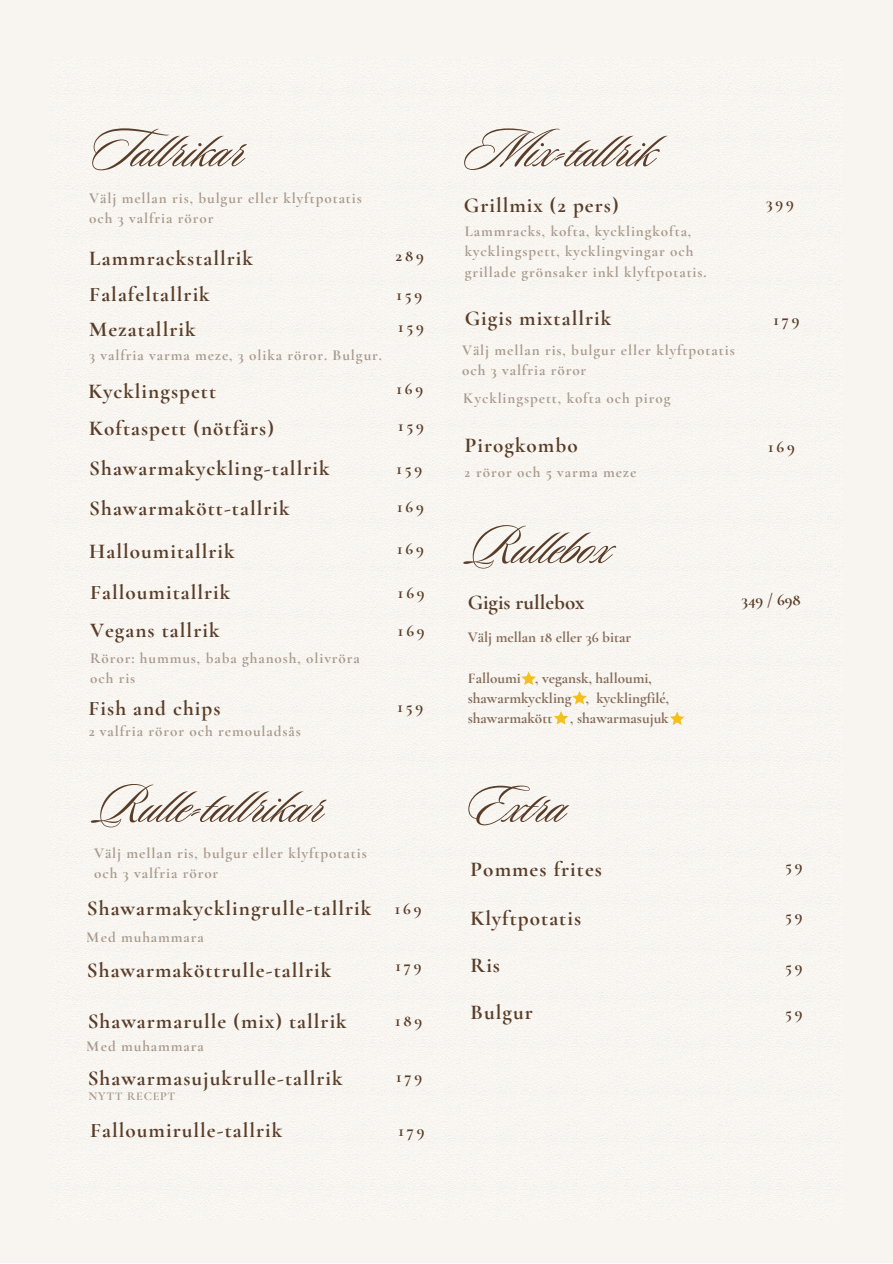
<style>
.page{position:relative;width:893px;height:1264px;background:#fff}
.page>*{position:absolute;margin:0;border:0;box-sizing:border-box;transform-origin:0 0}
.t1{font:57px "Sloop Script Pro";color:#593d29}
.t2{font:700 21.15px "Cormorant Garamond";letter-spacing:.05em;color:#593d29}
.t3{font:700 21px "Cormorant Garamond";color:#593d29}
.t4{font:700 16.65px "Cormorant Garamond";letter-spacing:.17em;color:#593d29}
.t5{font:700 15.15px/20.2px "Cormorant Garamond";letter-spacing:.06em;color:#593d29}
.t6{font:700 15.15px/20.2px "Cormorant Garamond";color:#846a58}
.t7{font:700 12.15px "Cormorant Garamond";letter-spacing:.06em;color:#593d29}
</style>
<div class="page">
<div style="left:0;top:0;width:892px;height:1262px;background:#f8f4ef"></div>
<svg style="left:572px;top:691px;width:15px;height:13px"></svg>
<svg style="left:554px;top:711px;width:14px;height:13px"></svg>
<svg style="left:521px;top:671px;width:15px;height:14px"></svg>
<svg style="left:669px;top:711px;width:15px;height:14px"></svg>
<p class="t1" style="left:89px;top:120px;width:156px">Tal rikar</p>
<p class="t5" style="left:89px;top:188px;width:274px">Välj mellan ris, bulgur eller klyftpotatis och 3 valfria röror</p>
<p class="t2" style="left:89px;top:245px;width:165px">Lammrackstallrik</p>
<p class="t4" style="left:395px;top:245px;width:30px">289</p>
<p class="t2" style="left:89px;top:281px;width:122px">Falafeltallrik</p>
<p class="t4" style="left:396px;top:284px;width:27px">159</p>
<p class="t2" style="left:89px;top:316px;width:108px">Mezatallrik</p>
<p class="t5" style="left:89px;top:345px;width:294px">3 valfria varma meze, 3 olika röror. Bulgur.</p>
<p class="t4" style="left:398px;top:316px;width:27px">159</p>
<p class="t2" style="left:88px;top:379px;width:129px">Kycklingspett</p>
<p class="t2" style="left:89px;top:415px;width:186px">Koftaspett (nötfärs)</p>
<p class="t2" style="left:89px;top:455px;width:242px">Shawarmakyckling-tallrik</p>
<p class="t4" style="left:396px;top:379px;width:28px">169</p>
<p class="t4" style="left:398px;top:415px;width:27px">159</p>
<p class="t4" style="left:396px;top:458px;width:27px">159</p>
<p class="t2" style="left:89px;top:496px;width:202px">Shawarmakött-tallrik</p>
<p class="t4" style="left:397px;top:496px;width:28px">169</p>
<p class="t2" style="left:89px;top:539px;width:147px">Halloumitallrik</p>
<p class="t2" style="left:90px;top:579px;width:142px">Falloumitallrik</p>
<p class="t4" style="left:397px;top:539px;width:28px">169</p>
<p class="t4" style="left:398px;top:583px;width:28px">169</p>
<p class="t2" style="left:90px;top:617px;width:131px">Vegans tallrik</p>
<p class="t4" style="left:398px;top:621px;width:28px">169</p>
<p class="t5" style="left:90px;top:648px;width:271px">Röror: hummus, baba ghanosh, olivröra och ris</p>
<p class="t2" style="left:88px;top:696px;width:134px">Fish and chips</p>
<p class="t5" style="left:88px;top:721px;width:214px">2 valfria röror och remouladsås</p>
<p class="t1" style="left:94px;top:775px;width:231px">Rul e-tal rikar</p>
<p class="t5" style="left:94px;top:843px;width:274px">Välj mellan ris, bulgur eller klyftpotatis och 3 valfria röror</p>
<p class="t2" style="left:87px;top:895px;width:286px">Shawarmakycklingrulle-tallrik</p>
<p class="t5" style="left:87px;top:926px;width:118px">Med muhammara</p>
<p class="t2" style="left:87px;top:957px;width:246px">Shawarmaköttrulle-tallrik</p>
<p class="t2" style="left:88px;top:1008px;width:260px">Shawarmarulle (mix) tallrik</p>
<p class="t5" style="left:87px;top:1036px;width:118px">Med muhammara</p>
<p class="t4" style="left:397px;top:697px;width:27px">159</p>
<p class="t4" style="left:395px;top:898px;width:28px">169</p>
<p class="t4" style="left:395px;top:955px;width:28px">179</p>
<p class="t4" style="left:395px;top:1010px;width:29px">189</p>
<p class="t2" style="left:88px;top:1064px;width:256px">Shawarmasujukrulle-tallrik</p>
<p class="t4" style="left:396px;top:1067px;width:28px">179</p>
<p class="t7" style="left:88px;top:1088px;width:88px">NYTT RECEPT</p>
<p class="t2" style="left:90px;top:1117px;width:194px">Falloumirulle-tallrik</p>
<p class="t4" style="left:398px;top:1120px;width:28px">179</p>
<p class="t1" style="left:464px;top:120px;width:193px">Mix-tal rik</p>
<p class="t2" style="left:464px;top:192px;width:156px">Grillmix (2 pers)</p>
<p class="t4" style="left:766px;top:192px;width:29px">399</p>
<p class="t5" style="left:464px;top:221px;width:243px">Lammracks, kofta, kycklingkofta, kycklingspett, kycklingvingar och grillade grönsaker inkl klyftpotatis.</p>
<p class="t2" style="left:464px;top:305px;width:148px">Gigis mixtallrik</p>
<p class="t5" style="left:462px;top:340px;width:274px">Välj mellan ris, bulgur eller klyftpotatis och 3 valfria röror</p>
<p class="t5" style="left:464px;top:388px;width:208px">Kycklingspett, kofta och pirog</p>
<p class="t2" style="left:464px;top:433px;width:114px">Pirogkombo</p>
<p class="t5" style="left:464px;top:462px;width:173px">2 röror och 5 varma meze</p>
<p class="t1" style="left:466px;top:517px;width:145px">Rul ebox</p>
<p class="t4" style="left:773px;top:310px;width:28px">179</p>
<p class="t4" style="left:768px;top:437px;width:28px">169</p>
<p class="t3" style="left:468px;top:589px;width:118px">Gigis rullebox</p>
<p class="t6" style="left:468px;top:627px;width:165px">Välj mellan 18 eller 36 bitar</p>
<p class="t6" style="left:468px;top:667px;width:203px">Falloumi , vegansk, halloumi, shawarmkyckling , kycklingfilé, shawarmakött , shawarmasujuk</p>
<p class="t1" style="left:466px;top:775px;width:100px">Extra</p>
<p class="t2" style="left:470px;top:856px;width:133px">Pommes frites</p>
<p class="t2" style="left:470px;top:905px;width:112px">Klyftpotatis</p>
<p class="t2" style="left:470px;top:952px;width:31px">Ris</p>
<p class="t2" style="left:470px;top:999px;width:64px">Bulgur</p>
<p class="t4" style="left:741px;top:589px;width:61px">349 / 698</p>
<p class="t4" style="left:785px;top:856px;width:19px">59</p>
<p class="t4" style="left:785px;top:905px;width:19px">59</p>
<p class="t4" style="left:785px;top:956px;width:19px">59</p>
<p class="t4" style="left:785px;top:1002px;width:19px">59</p>
</div>
